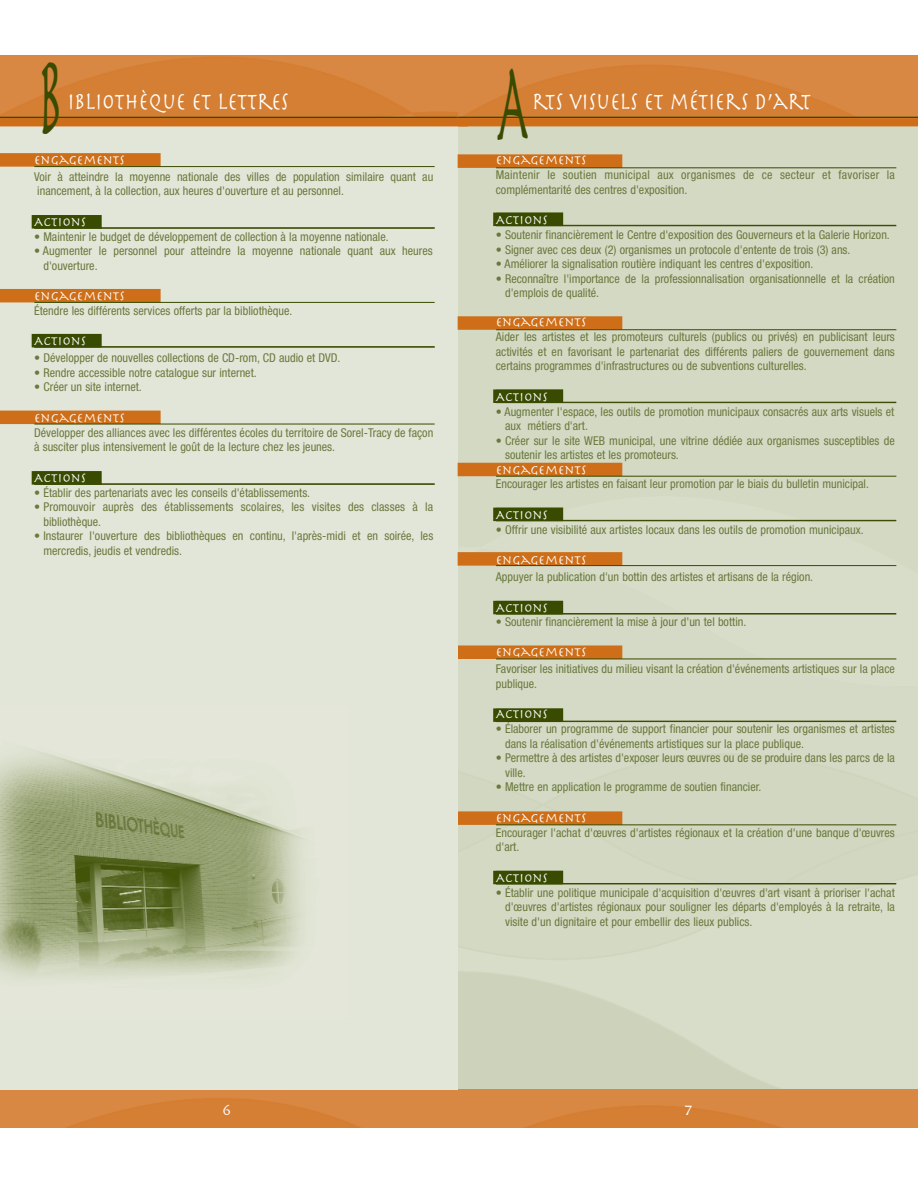
<style>
.page{position:relative;width:918px;height:1188px;background:#fff}
.page>*{position:absolute;margin:0;border:0;box-sizing:border-box;transform-origin:0 0}
.t1{font:118.95px "Herculanum";color:#384b00;scale:.4 1}
.t2{font:24.9px "Herculanum";color:#fff;scale:.8 1}
.t3{font:16.2px "Herculanum";color:#fff}
.t4{font:13.5px "Herculanum";color:#fff}
.t5{font:condensed 12.15px/14.5px "Helvetica Neue";color:#6a793d}
.t6{font:condensed 12.15px/14.5px "Helvetica Neue";letter-spacing:.02em;color:#6a793d}
</style>
<div class="page">
<img style="left:458px;top:126px;width:460px;height:963px">
<img style="left:458px;top:55px;width:460px;height:62px">
<img style="left:458px;top:1089px;width:460px;height:38px">
<hr style="left:458px;top:117px;width:460px;height:1px;background:#384b00">
<div style="left:439px;top:118px;width:479px;height:8px;background:#ce6e19"></div>
<div style="left:0;top:57px;width:458px;height:1070px;background:#e2e6d8"></div>
<div style="left:0;top:55px;width:458px;height:69px;background:linear-gradient(to right,#d68138,#d7833b)"></div>
<div style="left:0;top:1089px;width:458px;height:38px;background:linear-gradient(to right,#d7843d,#d8853f)"></div>
<div style="left:0;top:118px;width:468px;height:8px;background:#ce6e19"></div>
<hr style="left:0;top:117px;width:458px;height:1px;background:#384b00">
<hr style="left:34px;top:227px;width:401px;height:1px;background:#384b00">
<div style="left:32px;top:215px;width:70px;height:14px;background:#384b00"></div>
<hr style="left:34px;top:228px;width:401px;height:1px;background:#384b00">
<hr style="left:34px;top:346px;width:401px;height:1px;background:#384b00">
<div style="left:32px;top:334px;width:70px;height:13px;background:#384b00"></div>
<hr style="left:34px;top:347px;width:401px;height:1px;background:#384b00">
<hr style="left:34px;top:483px;width:401px;height:1px;background:#384b00">
<div style="left:32px;top:471px;width:70px;height:14px;background:#384b00"></div>
<hr style="left:34px;top:484px;width:401px;height:1px;background:#384b00">
<div style="left:0;top:153px;width:161px;height:14px;background:#ce6e19"></div>
<hr style="left:34px;top:166px;width:401px;height:1px;background:#384b00">
<div style="left:0;top:289px;width:161px;height:13px;background:#ce6e19"></div>
<hr style="left:34px;top:302px;width:401px;height:1px;background:#384b00">
<div style="left:0;top:411px;width:161px;height:13px;background:#ce6e19"></div>
<hr style="left:34px;top:424px;width:401px;height:1px;background:#384b00">
<div style="left:458px;top:154px;width:164px;height:14px;background:#ce6e19"></div>
<hr style="left:496px;top:167px;width:400px;height:1px;background:#384b00">
<div style="left:458px;top:316px;width:164px;height:14px;background:#ce6e19"></div>
<hr style="left:496px;top:329px;width:400px;height:1px;background:#384b00">
<div style="left:458px;top:463px;width:164px;height:13px;background:#ce6e19"></div>
<hr style="left:496px;top:476px;width:400px;height:1px;background:#384b00">
<div style="left:458px;top:552px;width:164px;height:14px;background:#ce6e19"></div>
<hr style="left:496px;top:565px;width:400px;height:1px;background:#384b00">
<div style="left:458px;top:645px;width:164px;height:14px;background:#ce6e19"></div>
<hr style="left:496px;top:659px;width:400px;height:1px;background:#384b00">
<div style="left:458px;top:811px;width:164px;height:14px;background:#ce6e19"></div>
<hr style="left:496px;top:825px;width:400px;height:1px;background:#384b00">
<div style="left:493px;top:213px;width:70px;height:13px;background:#384b00"></div>
<hr style="left:496px;top:225px;width:400px;height:1px;background:#384b00">
<div style="left:493px;top:389px;width:70px;height:14px;background:#384b00"></div>
<hr style="left:496px;top:402px;width:400px;height:1px;background:#384b00">
<div style="left:493px;top:508px;width:70px;height:13px;background:#384b00"></div>
<hr style="left:496px;top:520px;width:400px;height:1px;background:#384b00">
<hr style="left:496px;top:613px;width:400px;height:1px;background:#384b00">
<div style="left:493px;top:601px;width:70px;height:13px;background:#384b00"></div>
<hr style="left:496px;top:614px;width:400px;height:1px;background:#384b00">
<div style="left:493px;top:708px;width:70px;height:14px;background:#384b00"></div>
<hr style="left:496px;top:721px;width:400px;height:1px;background:#384b00">
<hr style="left:496px;top:883px;width:400px;height:1px;background:#384b00">
<div style="left:493px;top:871px;width:70px;height:13px;background:#384b00"></div>
<hr style="left:496px;top:884px;width:400px;height:1px;background:#384b00">
<img style="left:0;top:751px;width:303px;height:226px">
<h1 class="t1" style="left:38px;top:23px;width:65px">B</h1>
<h1 class="t1" style="left:497px;top:29px;width:80px">A</h1>
<h2 class="t2" style="left:68px;top:86px;width:278px">IBLIOTHÈQUE ET LETTRES</h2>
<h2 class="t2" style="left:532px;top:86px;width:350px">RTS VISUELS ET MÉTIERS D’ART</h2>
<p class="t4" style="left:34px;top:151px;width:92px">ENGAGEMENTS</p>
<p class="t5" style="left:34px;top:170px;width:401px">Voir à atteindre la moyenne nationale des villes de population similaire quant au inancement, à la collection, aux heures d'ouverture et au personnel.</p>
<p class="t4" style="left:34px;top:213px;width:54px">ACTIONS</p>
<p class="t5" style="left:34px;top:230px;width:356px">• Maintenir le budget de développement de collection à la moyenne nationale.</p>
<p class="t5" style="left:43px;top:245px;width:391px;text-indent:-9px">• Augmenter le personnel pour atteindre la moyenne nationale quant aux heures d'ouverture.</p>
<p class="t4" style="left:34px;top:288px;width:92px">ENGAGEMENTS</p>
<p class="t5" style="left:34px;top:305px;width:260px">Étendre les différents services offerts par la bibliothèque.</p>
<p class="t4" style="left:34px;top:333px;width:54px">ACTIONS</p>
<p class="t5" style="left:34px;top:352px;width:308px">• Développer de nouvelles collections de CD-rom, CD audio et DVD.</p>
<p class="t5" style="left:34px;top:366px;width:224px">• Rendre accessible notre catalogue sur internet.</p>
<p class="t5" style="left:34px;top:381px;width:109px">• Créer un site internet.</p>
<p class="t4" style="left:34px;top:409px;width:92px">ENGAGEMENTS</p>
<p class="t5" style="left:34px;top:426px;width:401px">Développer des alliances avec les différentes écoles du territoire de Sorel-Tracy de façon à susciter plus intensivement le goût de la lecture chez les jeunes.</p>
<p class="t4" style="left:34px;top:469px;width:54px">ACTIONS</p>
<p class="t5" style="left:34px;top:486px;width:278px">• Établir des partenariats avec les conseils d'établissements.</p>
<p class="t5" style="left:43px;top:501px;width:391px;text-indent:-9px">• Promouvoir auprès des établissements scolaires, les visites des classes à la bibliothèque.</p>
<p class="t5" style="left:43px;top:530px;width:391px;text-indent:-9px">• Instaurer l'ouverture des bibliothèques en continu, l'après-midi et en soirée, les mercredis, jeudis et vendredis.</p>
<p class="t4" style="left:496px;top:152px;width:92px">ENGAGEMENTS</p>
<p class="t6" style="left:496px;top:168px;width:401px">Maintenir le soutien municipal aux organismes de ce secteur et favoriser la complémentarité des centres d'exposition.</p>
<p class="t4" style="left:496px;top:212px;width:54px">ACTIONS</p>
<p class="t5" style="left:496px;top:228px;width:396px">• Soutenir financièrement le Centre d'exposition des Gouverneurs et la Galerie Horizon.</p>
<p class="t5" style="left:496px;top:243px;width:356px">• Signer avec ces deux (2) organismes un protocole d'entente de trois (3) ans.</p>
<p class="t5" style="left:496px;top:258px;width:319px">• Améliorer la signalisation routière indiquant les centres d'exposition.</p>
<p class="t5" style="left:505px;top:272px;width:391px;text-indent:-9px">• Reconnaître l'importance de la professionnalisation organisationnelle et la création d'emplois de qualité.</p>
<p class="t4" style="left:496px;top:314px;width:92px">ENGAGEMENTS</p>
<p class="t5" style="left:496px;top:330px;width:401px;text-align:justify">Aider les artistes et les promoteurs culturels (publics ou privés) en publicisant leurs activités et en favorisant le partenariat des différents paliers de gouvernement dans certains programmes d'infrastructures ou de subventions culturelles.</p>
<p class="t4" style="left:496px;top:388px;width:54px">ACTIONS</p>
<p class="t5" style="left:505px;top:405px;width:391px;text-indent:-9px">• Augmenter l'espace, les outils de promotion municipaux consacrés aux arts visuels et aux métiers d'art.</p>
<p class="t5" style="left:505px;top:434px;width:391px;text-indent:-9px">• Créer sur le site WEB municipal, une vitrine dédiée aux organismes susceptibles de soutenir les artistes et les promoteurs.</p>
<p class="t4" style="left:496px;top:461px;width:92px">ENGAGEMENTS</p>
<p class="t5" style="left:496px;top:478px;width:375px">Encourager les artistes en faisant leur promotion par le biais du bulletin municipal.</p>
<p class="t4" style="left:496px;top:507px;width:54px">ACTIONS</p>
<p class="t5" style="left:496px;top:523px;width:369px">• Offrir une visibilité aux artistes locaux dans les outils de promotion municipaux.</p>
<p class="t4" style="left:496px;top:551px;width:92px">ENGAGEMENTS</p>
<p class="t5" style="left:496px;top:570px;width:319px">Appuyer la publication d'un bottin des artistes et artisans de la région.</p>
<p class="t4" style="left:496px;top:599px;width:54px">ACTIONS</p>
<p class="t5" style="left:496px;top:616px;width:252px">• Soutenir financièrement la mise à jour d'un tel bottin.</p>
<p class="t4" style="left:496px;top:644px;width:92px">ENGAGEMENTS</p>
<p class="t5" style="left:496px;top:663px;width:401px">Favoriser les initiatives du milieu visant la création d'événements artistiques sur la place publique.</p>
<p class="t4" style="left:496px;top:706px;width:54px">ACTIONS</p>
<p class="t5" style="left:505px;top:723px;width:391px;text-indent:-9px">• Élaborer un programme de support financier pour soutenir les organismes et artistes dans la réalisation d'événements artistiques sur la place publique.</p>
<p class="t5" style="left:505px;top:752px;width:391px;text-indent:-9px">• Permettre à des artistes d'exposer leurs œuvres ou de se produire dans les parcs de la ville.</p>
<p class="t5" style="left:496px;top:781px;width:267px">• Mettre en application le programme de soutien financier.</p>
<p class="t4" style="left:496px;top:810px;width:92px">ENGAGEMENTS</p>
<p class="t5" style="left:496px;top:826px;width:401px">Encourager l'achat d'œuvres d'artistes régionaux et la création d'une banque d'œuvres d'art.</p>
<p class="t4" style="left:496px;top:870px;width:54px">ACTIONS</p>
<p class="t5" style="left:505px;top:886px;width:391px;text-align:justify;text-indent:-9px">• Établir une politique municipale d'acquisition d'œuvres d'art visant à prioriser l'achat d'œuvres d'artistes régionaux pour souligner les départs d'employés à la retraite, la visite d'un dignitaire et pour embellir des lieux publics.</p>
<h3 class="t3" style="left:222px;top:1100px;width:11px">6</h3>
<h3 class="t3" style="left:685px;top:1100px;width:9px">7</h3>
</div>
